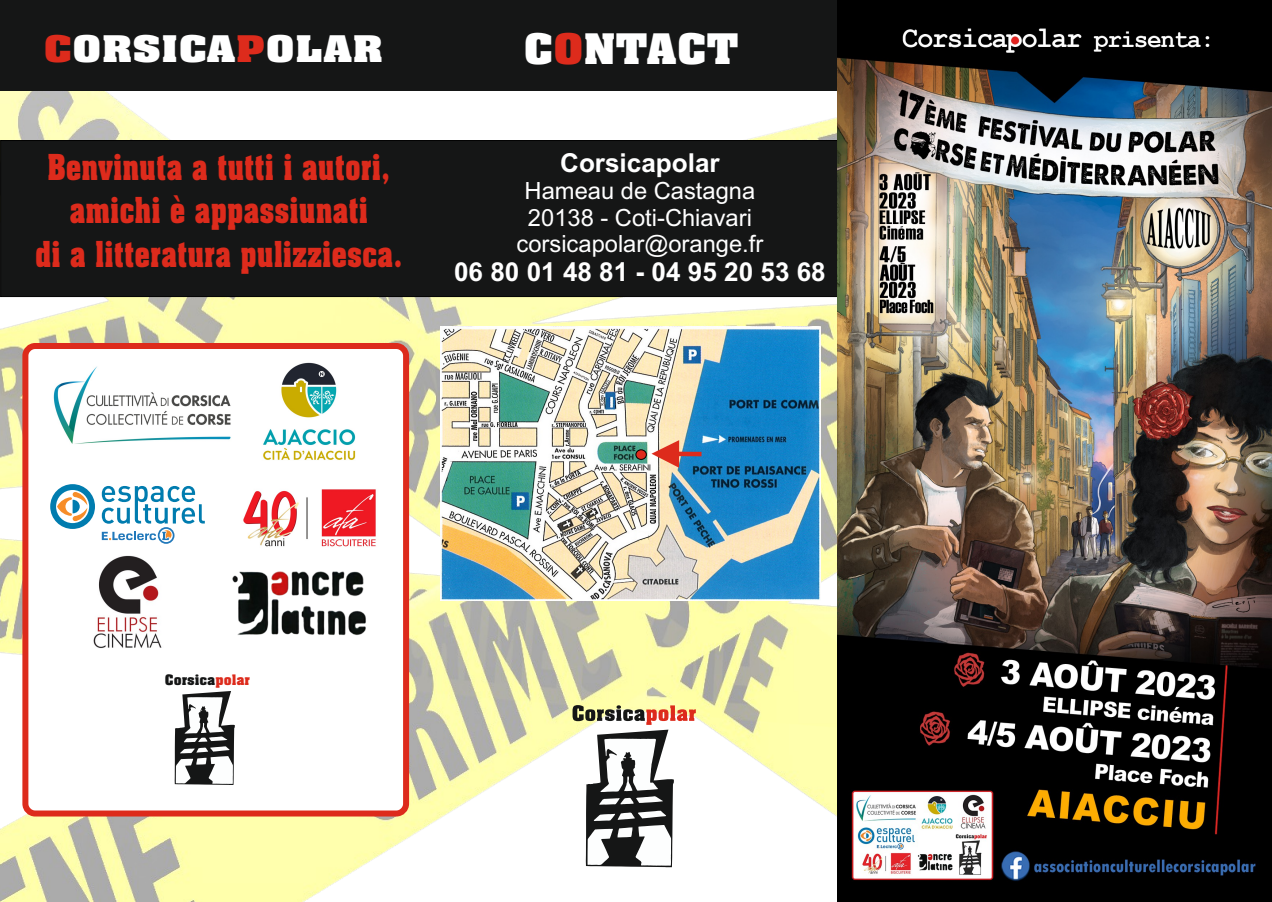
<style>
.page{position:relative;width:1272px;height:902px;background:#fff}
.page>*{position:absolute;margin:0;border:0;box-sizing:border-box;transform-origin:0 0}
.t1{font:700 41.25px "Aachen BT";color:#fff;scale:1.14 1}
.t2{font:700 36px "Aachen BT";color:#fff;scale:1.26 1}
.t3{font:700 35.1px/43.2px "Aachen BT";color:#dd2b1c;text-align:center;scale:.78 1}
.t4{font:700 26.1px "Arial";color:#fff}
.t5{font:23.7px/26.4px "Arial";color:#fff;text-align:center}
.t6{font:700 14.25px "Aachen BT";color:#151616}
.s1{color:#dd2b1c}
</style>
<div class="page">
<img style="left:0;top:91px;width:837px;height:810px">
<div style="left:0;top:0;width:844px;height:91px;background:#151616"></div>
<div style="left:0;top:140px;width:837px;height:157px;background:#151616"></div>
<img style="left:441px;top:326px;width:379px;height:274px">
<svg style="left:636px;top:531px;width:13px;height:13px"></svg>
<div style="left:635px;top:449px;width:11px;height:11px;background:#dd2b1c;border:1px solid #000;border-radius:50%"></div>
<svg style="left:651px;top:440px;width:50px;height:27px"></svg>
<img style="left:837px;top:0;width:434px;height:901px">
<svg style="left:572px;top:705px;width:123px;height:162px"></svg>
<div style="left:22px;top:343px;width:387px;height:473px;background:#fff;border:6px solid #dd2b1c;border-radius:10px"></div>
<div style="left:50px;top:484px;width:45px;height:45px;background:#007caf;border-radius:50%"></div>
<svg style="left:56px;top:490px;width:33px;height:33px"></svg>
<svg style="left:57px;top:492px;width:30px;height:29px"></svg>
<svg style="left:102px;top:486px;width:103px;height:57px"></svg>
<img style="left:53px;top:366px;width:178px;height:78px">
<img style="left:263px;top:362px;width:93px;height:98px">
<img style="left:93px;top:555px;width:69px;height:93px">
<svg style="left:174px;top:691px;width:61px;height:93px"></svg>
<img style="left:232px;top:571px;width:134px;height:64px">
<img style="left:243px;top:489px;width:133px;height:58px">
<p class="t2" style="left:43px;top:35px;width:271px"><span class="s1">C</span>ORSICA<span class="s1">P</span>OLAR</p>
<p class="t1" style="left:523px;top:32px;width:190px">C<span class="s1">O</span>NTACT</p>
<p class="t3" style="left:35px;top:149px;width:472px">Benvinuta a tutti i autori, amichi è appassiunati<br>di a litteratura pulizziesca.</p>
<p class="t4" style="left:560px;top:153px;width:161px">Corsicapolar</p>
<p class="t5" style="left:516px;top:180px;width:248px">Hameau de Castagna<br>20138 - Coti-Chiavari corsicapolar@orange.fr</p>
<p class="t4" style="left:454px;top:262px;width:373px">06 80 01 48 81 - 04 95 20 53 68</p>
<p class="t6" style="left:165px;top:674px;width:87px">Corsica<span class="s1">polar</span></p>
</div>
